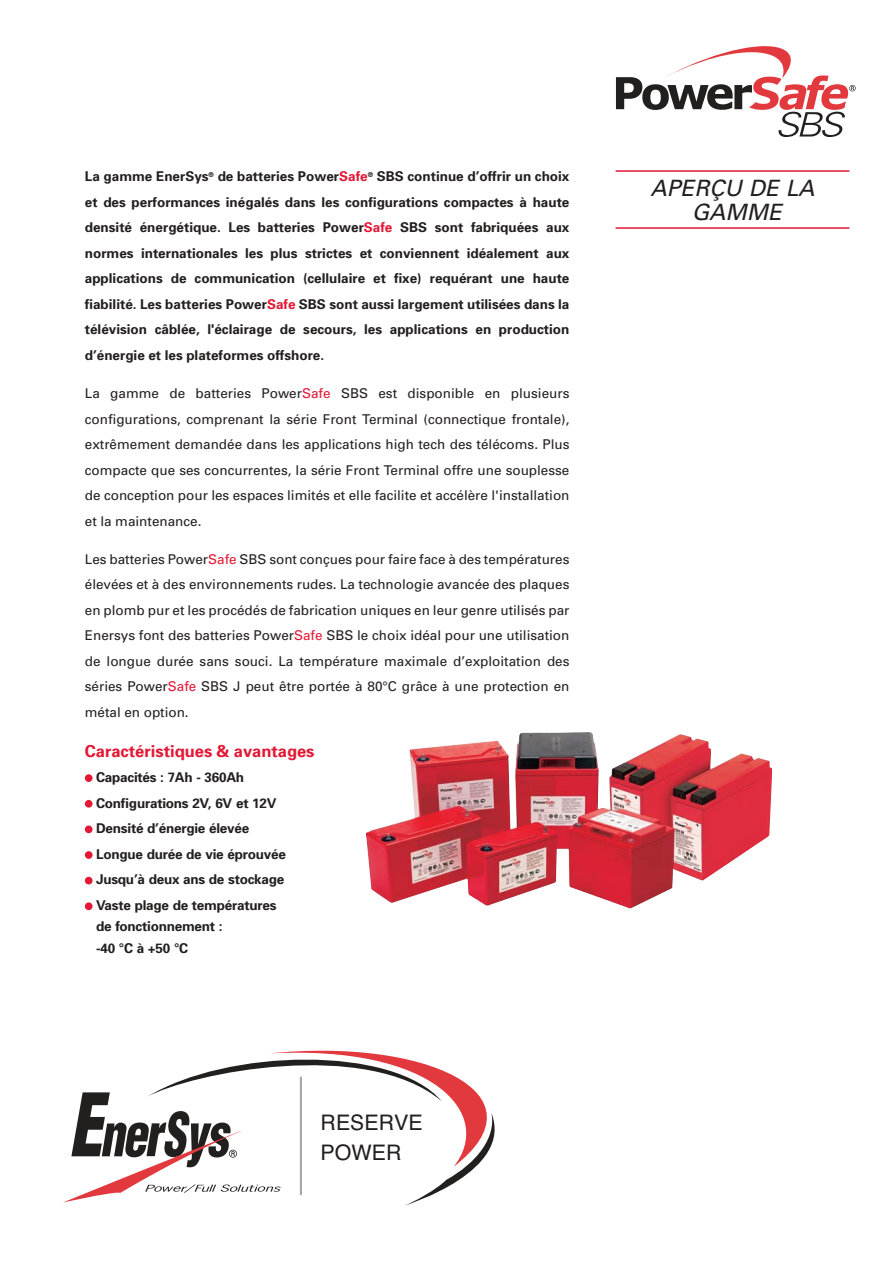
<style>
.page{position:relative;width:893px;height:1263px;background:#fff}
.page>*{position:absolute;margin:0;border:0;box-sizing:border-box;transform-origin:0 0}
.t1{font:italic 22.5px/24px "Univers";color:#221f1f;text-align:center}
.t2{font:21.45px/29.5px "Helvetica";color:#221f1f}
.t3{font:700 16.5px "Univers";color:#e31835}
.t4{font:13.5px/25.5px "Univers";color:#221f1f;text-align:justify}
.t5{font:700 13.5px/25.5px "Univers";letter-spacing:-.015em;color:#221f1f}
.s1{color:#e31835}
</style>
<div class="page">
<div style="left:85px;top:902px;width:8px;height:8px;background:#e31835;border-radius:50%"></div>
<div style="left:85px;top:877px;width:8px;height:7px;background:#e31835;border-radius:50%"></div>
<div style="left:85px;top:851px;width:8px;height:8px;background:#e31835;border-radius:50%"></div>
<div style="left:85px;top:826px;width:8px;height:7px;background:#e31835;border-radius:50%"></div>
<div style="left:85px;top:800px;width:8px;height:8px;background:#e31835;border-radius:50%"></div>
<div style="left:85px;top:774px;width:8px;height:8px;background:#e31835;border-radius:50%"></div>
<svg style="left:616px;top:46px;width:240px;height:91px"></svg>
<img style="left:366px;top:732px;width:406px;height:177px">
<hr style="left:615px;top:170px;width:234px;height:2px;background:#e31835">
<hr style="left:615px;top:227px;width:234px;height:2px;background:#e31835">
<svg style="left:63px;top:1051px;width:432px;height:155px"></svg>
<p class="t5" style="left:85px;top:165px;width:486px;text-align:justify">La gamme EnerSys<sup>®</sup> de batteries Power<span class="s1">Safe</span><sup>®</sup> SBS continue d’offrir un choix et des performances inégalés dans les configurations compactes à haute densité énergétique. Les batteries Power<span class="s1">Safe</span> SBS sont fabriquées aux normes internationales les plus strictes et conviennent idéalement aux applications de communication (cellulaire et fixe) requérant une haute fiabilité. Les batteries Power<span class="s1">Safe</span> SBS sont aussi largement utilisées dans la télévision câblée, l'éclairage de secours, les applications en production d’énergie et les plateformes offshore.</p>
<p class="t4" style="left:85px;top:382px;width:486px">La gamme de batteries Power<span class="s1">Safe</span> SBS est disponible en plusieurs configurations, comprenant la série Front Terminal (connectique frontale), extrêmement demandée dans les applications high tech des télécoms. Plus compacte que ses concurrentes, la série Front Terminal offre une souplesse de conception pour les espaces limités et elle facilite et accélère l'installation et la maintenance.</p>
<p class="t4" style="left:85px;top:548px;width:486px">Les batteries Power<span class="s1">Safe</span> SBS sont conçues pour faire face à des températures élevées et à des environnements rudes. La technologie avancée des plaques en plomb pur et les procédés de fabrication uniques en leur genre utilisés par Enersys font des batteries Power<span class="s1">Safe</span> SBS le choix idéal pour une utilisation de longue durée sans souci. La température maximale d’exploitation des séries Power<span class="s1">Safe</span> SBS J peut être portée à 80°C grâce à une protection en métal en option.</p>
<p class="t3" style="left:85px;top:745px;width:231px">Caractéristiques &amp; avantages</p>
<p class="t5" style="left:96px;top:766px;width:191px">Capacités : 7Ah - 360Ah<br>Configurations 2V, 6V et 12V<br>Densité d’énergie élevée<br>Longue durée de vie éprouvée<br>Jusqu’à deux ans de stockage<br>Vaste plage de températures</p>
<p class="t5" style="left:96px;top:917px;width:128px;line-height:21.3px">de fonctionnement : -40 °C à +50 °C</p>
<h2 class="t2" style="left:320px;top:1110px;width:104px">RESERVE<br>POWER</h2>
<h1 class="t1" style="left:651px;top:178px;width:170px">APERÇU DE LA<br>GAMME</h1>
</div>
